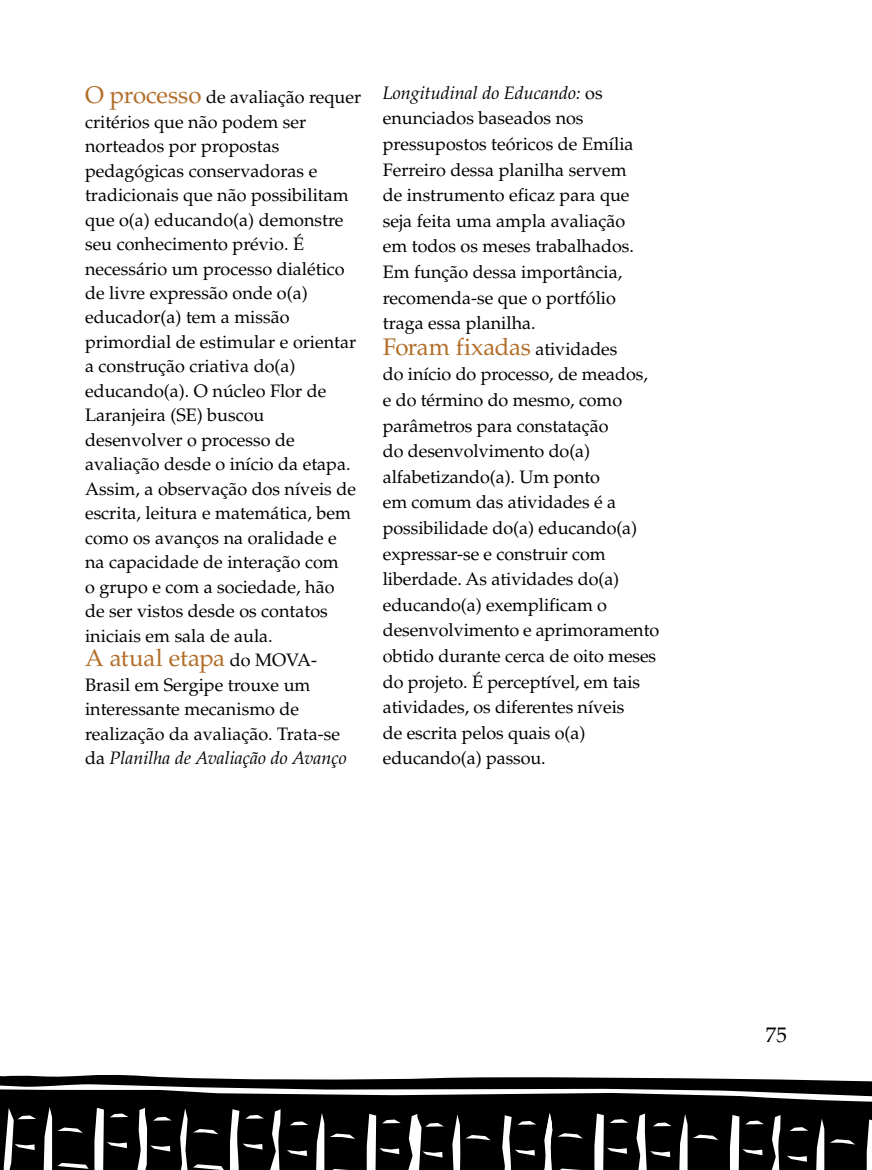
<style>
.page{position:relative;width:872px;height:1170px;background:#fff}
.page>*{position:absolute;margin:0;border:0;box-sizing:border-box;transform-origin:0 0}
.t1{font:24px "Palatino";letter-spacing:-.005em;color:#b26e29}
.t2{font:21px "Palatino";color:#000}
.t3{font:18px/24.5px "Palatino";color:#000}
.s1{font-size:24px;color:#b26e29}
.s2{font-size:18px;color:#000}
.s3{font-style:italic}
</style>
<div class="page">
<svg style="left:0;top:1074px;width:872px;height:10px;fill:#000"></svg>
<svg style="left:0;top:1084px;width:872px;height:86px"></svg>
<p class="t3" style="left:85px;top:85px;width:278px"><span class="s1">O processo</span> de avaliação requer critérios que não podem ser norteados por propostas pedagógicas conservadoras e tradicionais que não possibilitam que o(a) educando(a) demonstre seu conhecimento prévio. É necessário um processo dialético de livre expressão onde o(a) educador(a) tem a missão primordial de estimular e orientar a construção criativa do(a) educando(a). O núcleo Flor de<br>Laranjeira (SE) buscou desenvolver o processo de avaliação desde o início da etapa.<br>Assim, a observação dos níveis de escrita, leitura e matemática, bem como os avanços na oralidade e<br>na capacidade de interação com<br>o grupo e com a sociedade, hão<br>de ser vistos desde os contatos iniciais em sala de aula.</p>
<p class="t1" style="left:85px;top:644px;width:234px">A atual etapa <span class="s2">do MOVA-</span></p>
<p class="t3" style="left:85px;top:672px;width:263px">Brasil em Sergipe trouxe um interessante mecanismo de realização da avaliação. Trata-se da <span class="s3">Planilha de Avaliação do Avanço</span></p>
<p class="t3" style="left:383px;top:80px;width:253px;line-height:25.7px"><span class="s3">Longitudinal do Educando:</span> os enunciados baseados nos pressupostos teóricos de Emília<br>Ferreiro dessa planilha servem de instrumento eficaz para que seja feita uma ampla avaliação em todos os meses trabalhados.<br>Em função dessa importância, recomenda-se que o portfólio traga essa planilha.</p>
<p class="t1" style="left:383px;top:332px;width:236px">Foram fixadas <span class="s2">atividades</span></p>
<p class="t3" style="left:383px;top:362px;width:278px;line-height:25.7px">do início do processo, de meados, e do término do mesmo, como parâmetros para constatação<br>do desenvolvimento do(a) alfabetizando(a). Um ponto<br>em comum das atividades é a possibilidade do(a) educando(a) expressar-se e construir com liberdade. As atividades do(a) educando(a) exemplificam o desenvolvimento e aprimoramento obtido durante cerca de oito meses do projeto. É perceptível, em tais atividades, os diferentes níveis<br>de escrita pelos quais o(a) educando(a) passou.</p>
<p class="t2" style="left:766px;top:1022px;width:23px">75</p>
</div>
